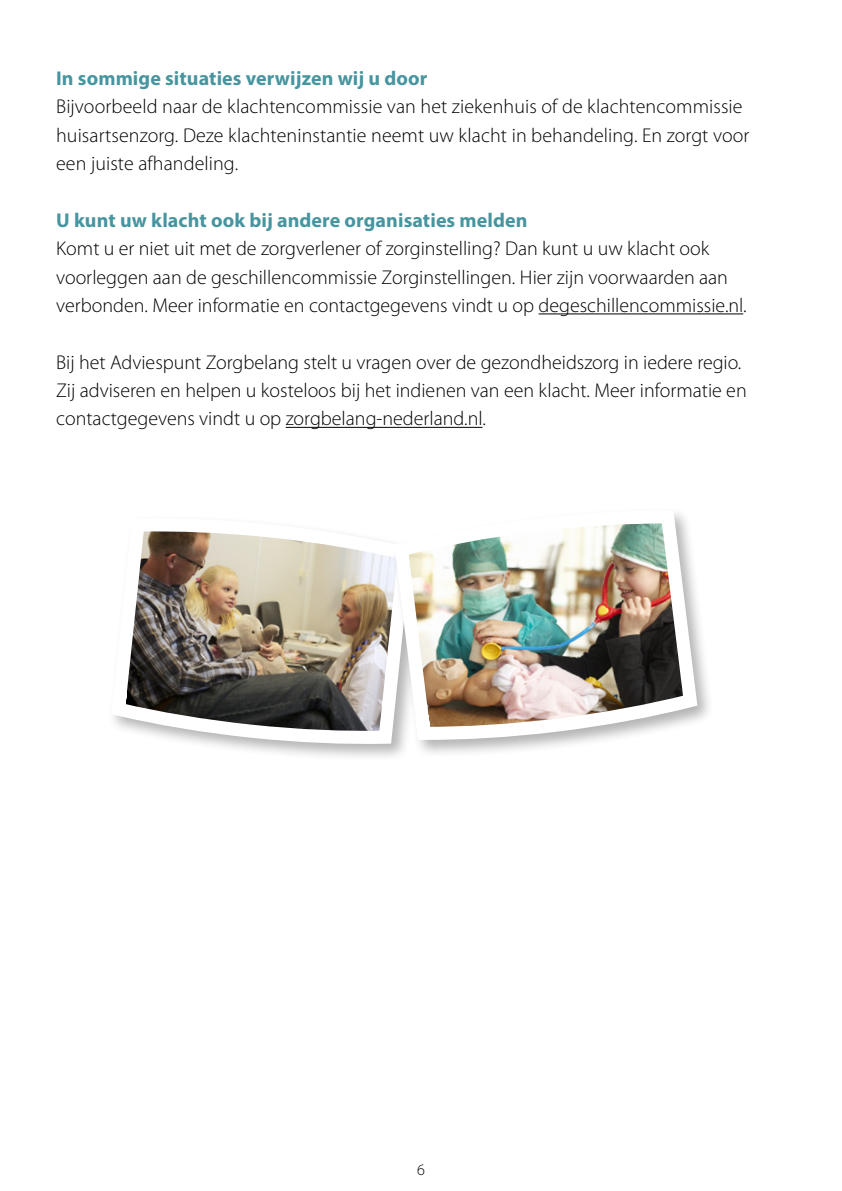
<style>
.page{position:relative;width:842px;height:1191px;background:#fff}
.page>*{position:absolute;margin:0;border:0;box-sizing:border-box;transform-origin:0 0}
.t1{font:300 20px/28.4px "Myriad Pro";color:#000}
.t2{font:700 20px "Myriad Pro";letter-spacing:.005em;color:#47959f}
.t3{font:300 16px "Myriad Pro";color:#000}
</style>
<div class="page">
<img style="left:113px;top:531px;width:274px;height:226px">
<img style="left:387px;top:426px;width:319px;height:331px">
<hr style="left:539px;top:313px;width:204px;height:1px;background:#000">
<hr style="left:286px;top:427px;width:196px;height:1px;background:#000">
<p class="t2" style="left:56px;top:65px;width:373px">In sommige situaties verwijzen wij u door</p>
<p class="t1" style="left:56px;top:92px;width:695px">Bijvoorbeeld naar de klachtencommissie van het ziekenhuis of de klachtencommissie huisartsenzorg. Deze klachteninstantie neemt uw klacht in behandeling. En zorgt voor een juiste afhandeling.</p>
<p class="t2" style="left:56px;top:207px;width:473px">U kunt uw klacht ook bij andere organisaties melden</p>
<p class="t1" style="left:56px;top:234px;width:692px">Komt u er niet uit met de zorgverlener of zorginstelling? Dan kunt u uw klacht ook voorleggen aan de geschillencommissie Zorginstellingen. Hier zijn voorwaarden aan verbonden. Meer informatie en contactgegevens vindt u op degeschillencommissie.nl.</p>
<p class="t1" style="left:56px;top:347px;width:692px">Bij het Adviespunt Zorgbelang stelt u vragen over de gezondheidszorg in iedere regio.<br>Zij adviseren en helpen u kosteloos bij het indienen van een klacht. Meer informatie en contactgegevens vindt u op zorgbelang-nederland.nl.</p>
<p class="t3" style="left:417px;top:1159px;width:9px">6</p>
</div>
